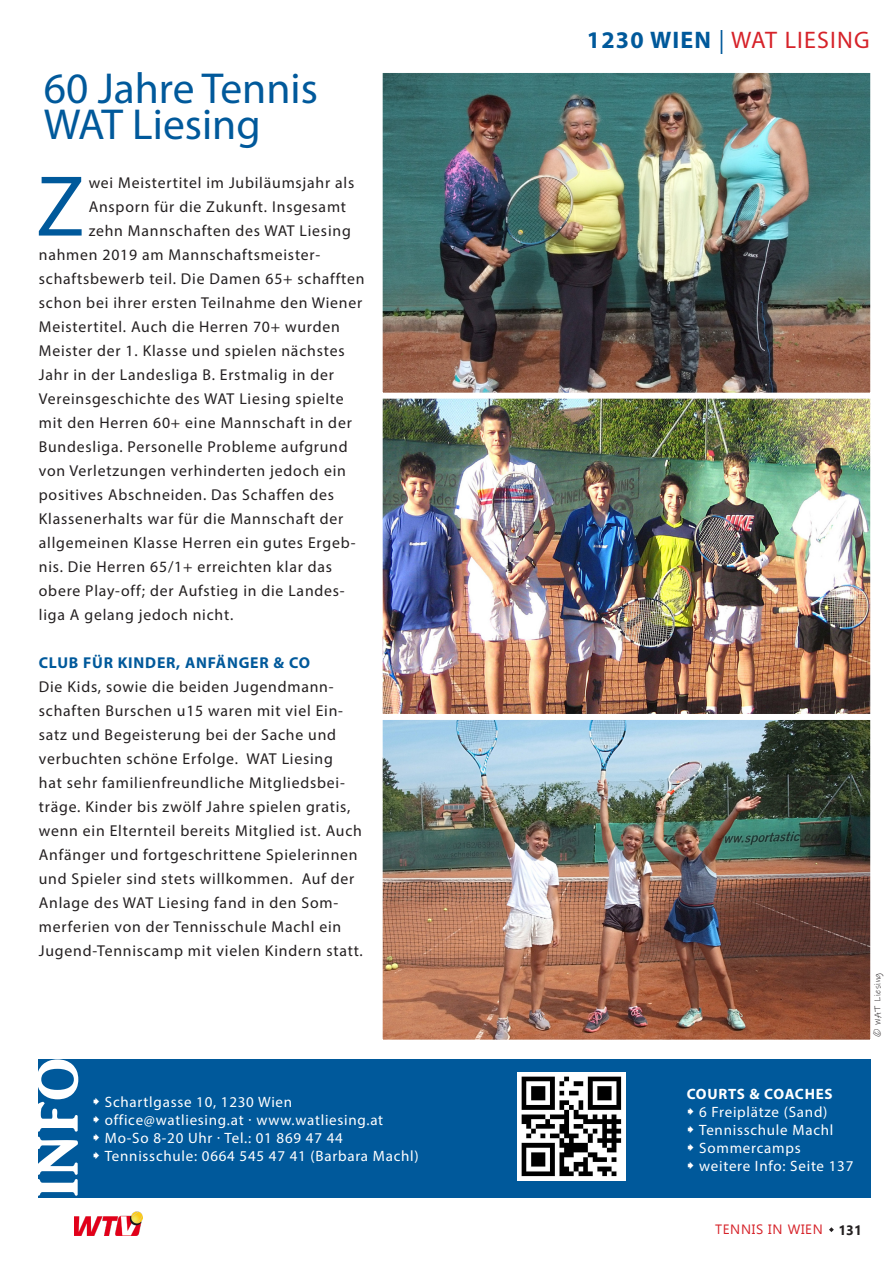
<style>
.page{position:relative;width:893px;height:1263px;background:#fff}
.page>*{position:absolute;margin:0;border:0;box-sizing:border-box;transform-origin:0 0}
.Fotocredit{font:87px "Myriad Pro";color:#00599b}
.Fotocredit-2{font:60px "ARJULIAN";color:#fff}
.t1{font:43.5px/36px "Myriad Pro";color:#00599b}
.Fotocredit-3{font:24px "Myriad Pro";letter-spacing:.05em;color:#d62229}
.Fotocredit-4{font:15.75px/24px "Myriad Pro";letter-spacing:.05em;color:#231f20}
.Fotocredit-5{font:15px/18px "Myriad Pro";letter-spacing:.05em;color:#fff}
.t2{font:13.5px "Ebrima";letter-spacing:.05em;color:#d62229}
.Kolumntitel_rechts{font:9px "Ink Free";letter-spacing:.05em;color:#231f20}
.s1{font-weight:700;color:#00599b}
.s2{color:#00599b}
.s3{font-weight:700}
.s4{font-weight:700;color:#231f20}
</style>
<div class="page">
<div style="left:39px;top:1059px;width:832px;height:139px;background:#00599b"></div>
<img style="left:384px;top:399px;width:485px;height:315px">
<div style="left:377px;top:391px;width:499px;height:332px;border:6px solid #fff"></div>
<img style="left:384px;top:721px;width:485px;height:318px">
<div style="left:377px;top:714px;width:499px;height:332px;border:6px solid #fff"></div>
<img style="left:384px;top:74px;width:485px;height:318px">
<div style="left:377px;top:67px;width:499px;height:332px;border:6px solid #fff"></div>
<img style="left:517px;top:1073px;width:108px;height:108px">
<svg style="left:829px;top:1227px;width:5px;height:5px"></svg>
<img style="left:74px;top:1212px;width:69px;height:23px">
<p class="t1" style="left:44px;top:70px;width:276px">60 Jahre Tennis<br>WAT Liesing</p>
<p class="Fotocredit" style="left:36px;top:153px;width:50px">Z</p>
<p class="Fotocredit-4" style="left:89px;top:170px;width:267px">wei Meistertitel im Jubiläumsjahr als</p>
<p class="Fotocredit-4" style="left:89px;top:194px;width:259px">Ansporn für die Zukunft. Insgesamt</p>
<p class="Fotocredit-4" style="left:89px;top:218px;width:264px">zehn Mannschaften des WAT Liesing</p>
<p class="Fotocredit-4" style="left:39px;top:242px;width:283px">nahmen 2019 am Mannschaftsmeister-</p>
<p class="Fotocredit-4" style="left:39px;top:266px;width:327px">schaftsbewerb teil. Die Damen 65+ schafften</p>
<p class="Fotocredit-4" style="left:39px;top:290px;width:325px">schon bei ihrer ersten Teilnahme den Wiener</p>
<p class="Fotocredit-4" style="left:39px;top:314px;width:302px">Meistertitel. Auch die Herren 70+ wurden</p>
<p class="Fotocredit-4" style="left:39px;top:338px;width:307px">Meister der 1. Klasse und spielen nächstes</p>
<p class="Fotocredit-4" style="left:39px;top:362px;width:297px">Jahr in der Landesliga B. Erstmalig in der</p>
<p class="Fotocredit-4" style="left:39px;top:386px;width:306px">Vereinsgeschichte des WAT Liesing spielte</p>
<p class="Fotocredit-4" style="left:39px;top:410px;width:314px">mit den Herren 60+ eine Mannschaft in der</p>
<p class="Fotocredit-4" style="left:39px;top:434px;width:310px">Bundesliga. Personelle Probleme aufgrund</p>
<p class="Fotocredit-4" style="left:39px;top:458px;width:309px">von Verletzungen verhinderten jedoch ein</p>
<p class="Fotocredit-4" style="left:39px;top:482px;width:297px">positives Abschneiden. Das Schaffen des</p>
<p class="Fotocredit-4" style="left:39px;top:506px;width:306px">Klassenerhalts war für die Mannschaft der</p>
<p class="Fotocredit-4" style="left:39px;top:530px;width:318px">allgemeinen Klasse Herren ein gutes Ergeb-</p>
<p class="Fotocredit-4" style="left:39px;top:554px;width:295px">nis. Die Herren 65/1+ erreichten klar das</p>
<p class="Fotocredit-4" style="left:39px;top:578px;width:307px">obere Play-off; der Aufstieg in die Landes-</p>
<p class="Fotocredit-4" style="left:39px;top:602px;width:196px">liga A gelang jedoch nicht.</p>
<p class="Fotocredit-4" style="left:39px;top:650px;width:326px"><span class="s1">CLUB FÜR KINDER, ANFÄNGER &amp; CO<br></span>Die Kids, sowie die beiden Jugendmann&shy;schaften Burschen u15 waren mit viel Ein&shy;satz und Begeisterung bei der Sache und verbuchten schöne Erfolge. WAT Liesing<br>hat sehr familienfreundliche Mitgliedsbei&shy;träge. Kinder bis zwölf Jahre spielen gratis, wenn ein Elternteil bereits Mitglied ist. Auch Anfänger und fortgeschrittene Spielerinnen und Spieler sind stets willkommen. Auf der Anlage des WAT Liesing fand in den Som&shy;merferien von der Tennisschule Machl ein Jugend-Tenniscamp mit vielen Kindern statt.</p>
<p class="Fotocredit-2" style="left:26px;top:1197px;width:140px;rotate:-90deg">INFO</p>
<p class="Fotocredit-5" style="left:105px;top:1093px;width:280px">Schartlgasse 10, 1230 Wien office@watliesing.at · www.watliesing.at</p>
<p class="Fotocredit-5" style="left:105px;top:1129px;width:316px">Mo-So 8-20 Uhr · Tel.: 01 869 47 44<br>Tennisschule: 0664 545 47 41 (Barbara Machl)</p>
<p class="Fotocredit-3" style="left:587px;top:25px;width:284px"><span class="s1">1230 WIEN</span> <span class="s2">|</span> WAT LIESING</p>
<p class="Kolumntitel_rechts" style="left:872px;top:1036px;width:65px;rotate:-90deg">© WAT Liesing</p>
<p class="Fotocredit-5" style="left:699px;top:1084px;width:156px;text-indent:-12px"><span class="s3">COURTS &amp; COACHES<br></span>6 Freiplätze (Sand)<br>Tennisschule Machl<br>Sommercamps weitere Info: Seite 137</p>
<p class="t2" style="left:715px;top:1219px;width:148px">TENNIS IN WIEN <span class="s4">131</span></p>
</div>
